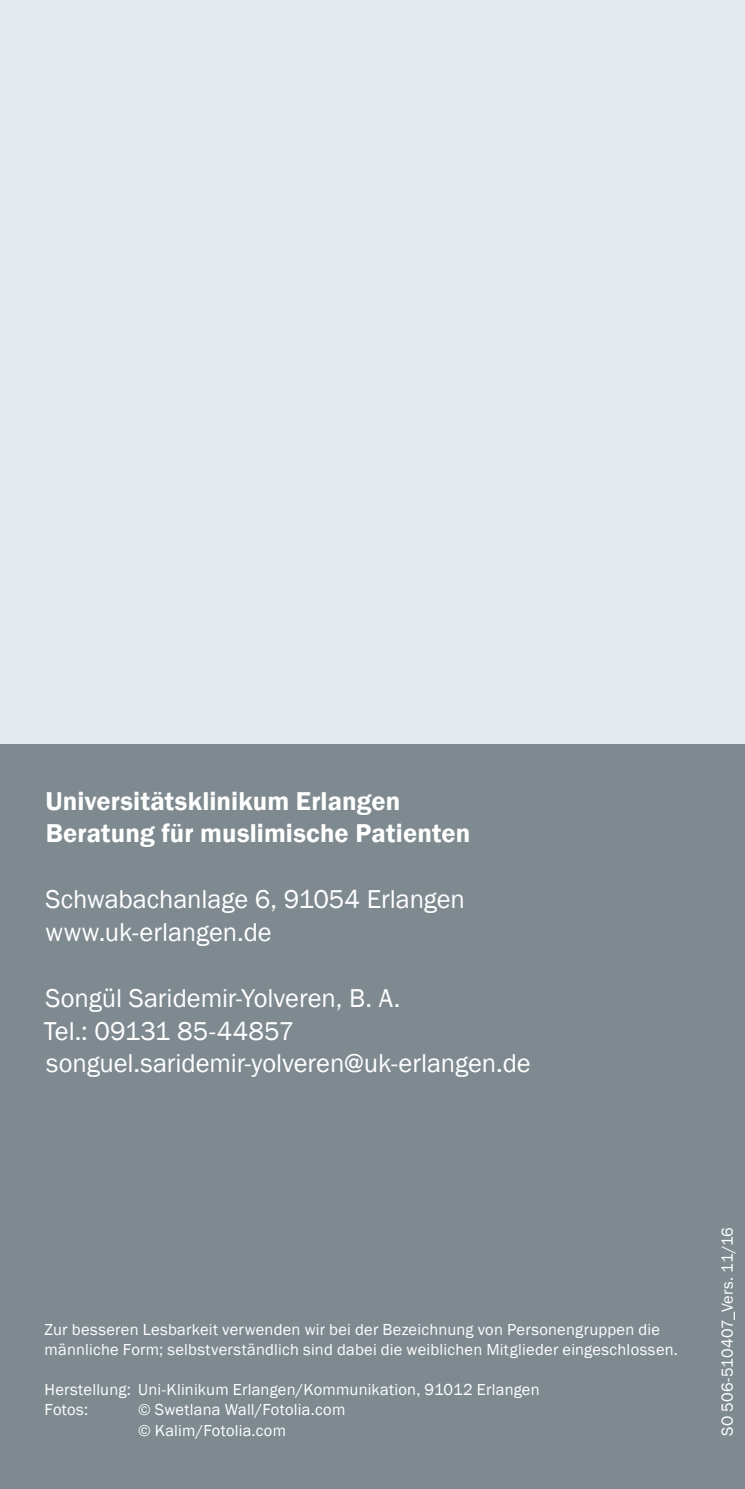
<style>
.page{position:relative;width:745px;height:1489px;background:#fff}
.page>*{position:absolute;margin:0;border:0;box-sizing:border-box;transform-origin:0 0}
.t1{font:26.5px/32.8px "Franklin Gothic";letter-spacing:-.005em;color:#fff}
.t2{font:600 26.5px/32.8px "Franklin Gothic";letter-spacing:.005em;color:#fff}
.t3{font:16.5px/20.2px "Franklin Gothic";letter-spacing:.015em;color:#fff}
</style>
<div class="page">
<div style="left:0;top:0;width:744px;height:1488px;background:#e3e9ec"></div>
<div style="left:0;top:744px;width:744px;height:744px;background:#7e8a90"></div>
<h1 class="t2" style="left:46px;top:784px;width:426px">Universitätsklinikum Erlangen<br>Beratung für muslimische Patienten</h1>
<h1 class="t1" style="left:45px;top:882px;width:421px">Schwabachanlage 6, 91054 Erlangen www.uk-erlangen.de</h1>
<h1 class="t1" style="left:44px;top:980px;width:488px">Songül Saridemir-Yolveren, B. A.<br>Tel.: 09131 85-44857 songuel.saridemir-yolveren@uk-erlangen.de</h1>
<p class="t3" style="left:45px;top:1318px;width:634px">Zur besseren Lesbarkeit verwenden wir bei der Bezeichnung von Personengruppen die männliche Form; selbstverständlich sind dabei die weiblichen Mitglieder eingeschlossen.</p>
<p class="t3" style="left:45px;top:1379px;width:496px">Herstellung: Uni-Klinikum Erlangen/Kommunikation, 91012 Erlangen<br>Fotos:</p>
<p class="t3" style="left:138px;top:1399px;width:209px">© Swetlana Wall/Fotolia.com © Kalim/Fotolia.com</p>
<p class="t3" style="left:716px;top:1435px;width:210px;rotate:-90deg">SO 506-510407_Vers. 11/16</p>
</div>
